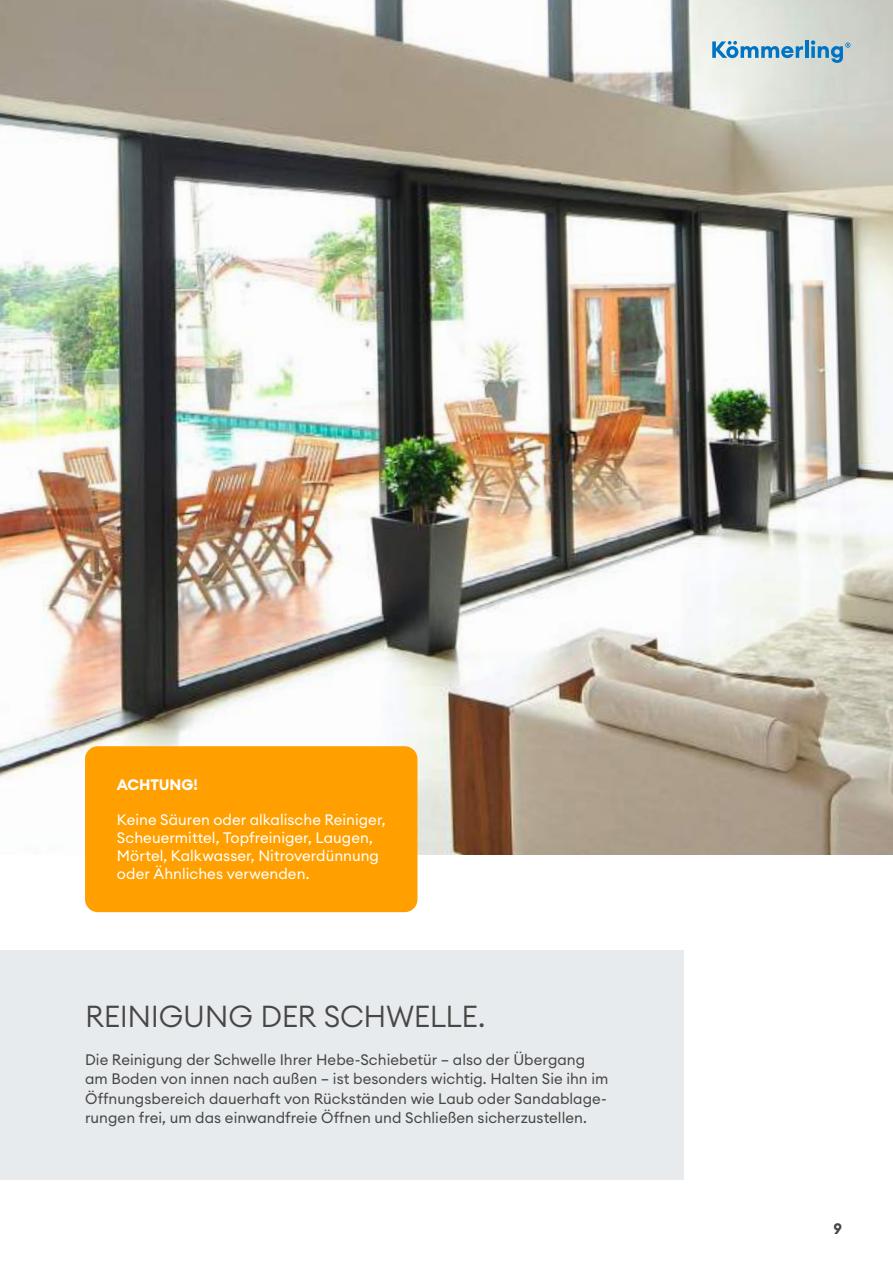
<style>
.page{position:relative;width:893px;height:1263px;background:#fff}
.page>*{position:absolute;margin:0;border:0;box-sizing:border-box;transform-origin:0 0}
.t1{font:300 30px "Euclid Circular A";letter-spacing:-.01em;color:#474745}
.t2{font:15px/19.2px "Euclid Circular A";letter-spacing:.005em;color:#474745}
.t3{font:15px/18px "Euclid Circular A";color:#fff}
.t4{font:700 15px "Euclid Circular A";letter-spacing:-.005em;color:#fff}
.t5{font:700 15px "Euclid Circular A";color:#474745}
</style>
<div class="page">
<div style="left:0;top:950px;width:684px;height:230px;background:#e8ebee"></div>
<img style="left:0;top:0;width:893px;height:855px">
<div style="left:85px;top:746px;width:332px;height:166px;background:#ffa000;border-radius:13px"></div>
<svg style="left:712px;top:41px;width:91px;height:17px;background:#7fb4d3"></svg>
<hr style="left:805px;top:41px;width:3px;height:17px;background:#0074c4">
<svg style="left:811px;top:40px;width:39px;height:23px"></svg>
<p class="t4" style="left:117px;top:775px;width:82px">ACHTUNG!</p>
<p class="t3" style="left:117px;top:811px;width:270px">Keine Sä uren oder alkalische Reiniger, Scheuermittel, Topfreiniger, Laugen, Mörtel, Kalkwasser, Nitroverdü nnung oder Ähnliches verwenden.</p>
<h1 class="t1" style="left:85px;top:997px;width:402px">REINIGUNG DER SCHWELLE.</h1>
<p class="t2" style="left:85px;top:1050px;width:525px">Die Reinigung der Schwelle Ihrer Hebe-Schiebetür – also der Übergang am Boden von innen nach außen – ist besonders wichtig. Halten Sie ihn im Öffnungsbereich dauerhaft von Rückständen wie Laub oder Sandablage&shy;rungen frei, um das einwandfreie Öffnen und Schließen sicherzustellen.</p>
<p class="t5" style="left:833px;top:1219px;width:10px">9</p>
</div>
